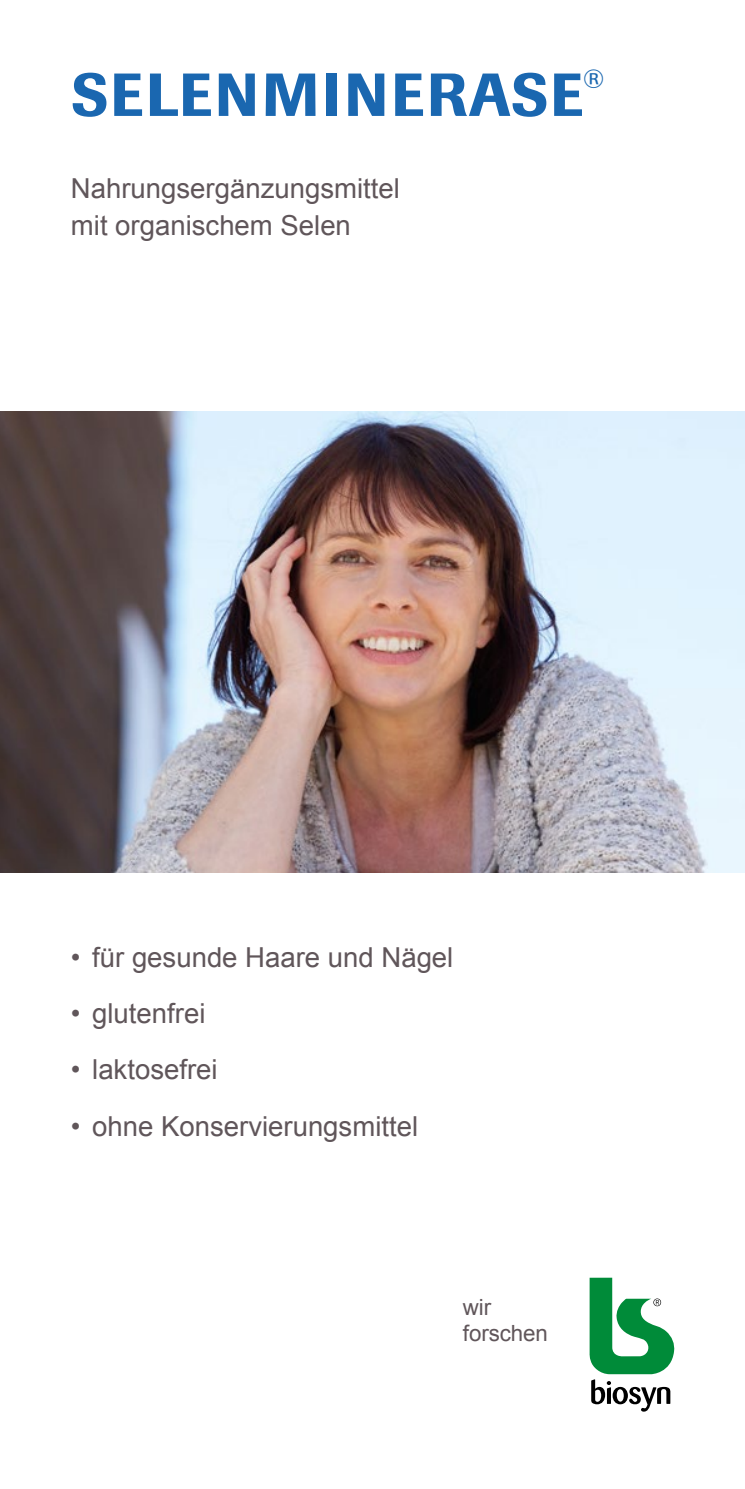
<style>
.page{position:relative;width:745px;height:1489px;background:#fff}
.page>*{position:absolute;margin:0;border:0;box-sizing:border-box;transform-origin:0 0}
.headline{font:500 60px "Imago BQ";letter-spacing:.05em;color:#1a67b0}
.inhalt_11_pt{font:27.5px "Arial";color:#60565a}
.fliesstext_Laien{font:27.5px/37.5px "Arial";color:#60565a}
.headline-2{font:26.25px "Imago BQ";color:#1a67b0}
.t1{font:22.25px/25.5px "Arial";letter-spacing:-.005em;color:#60565a}
</style>
<div class="page">
<img style="left:0;top:411px;width:744px;height:461px">
<svg style="left:589px;top:1277px;width:84px;height:96px"></svg>
<svg style="left:591px;top:1379px;width:79px;height:32px"></svg>
<p class="headline" style="left:71px;top:59px;width:513px">SELENMINERASE</p>
<p class="headline-2" style="left:583px;top:64px;width:22px">®</p>
<p class="fliesstext_Laien" style="left:71px;top:169px;width:330px">Nahrungsergänzungsmittel mit organischem Selen</p>
<p class="inhalt_11_pt" style="left:71px;top:939px;width:384px">• für gesunde Haare und Nägel</p>
<p class="inhalt_11_pt" style="left:71px;top:995px;width:136px">• glutenfrei</p>
<p class="inhalt_11_pt" style="left:71px;top:1051px;width:148px">• laktosefrei</p>
<p class="inhalt_11_pt" style="left:71px;top:1107px;width:348px">• ohne Konservierungsmittel</p>
<p class="t1" style="left:462px;top:1294px;width:86px">wir forschen</p>
</div>
